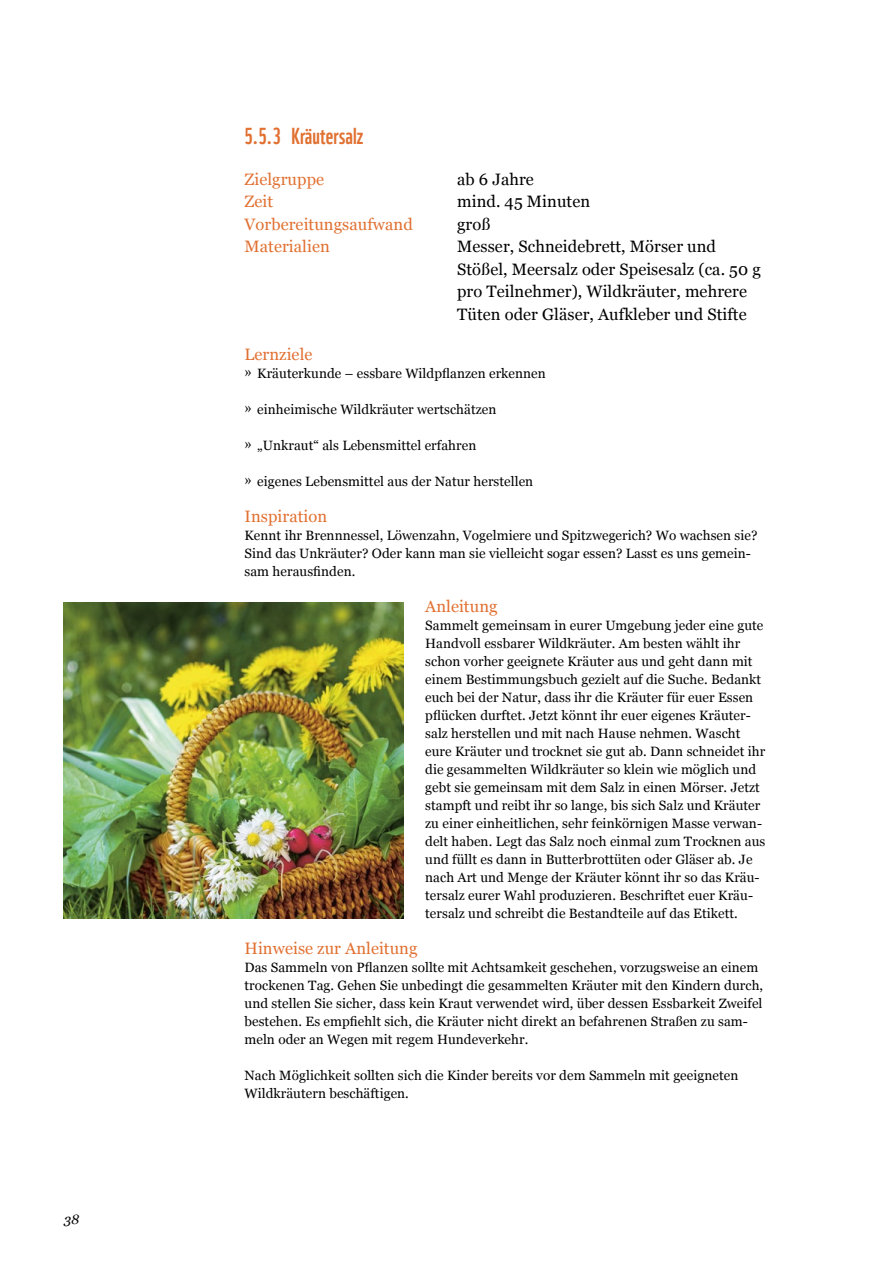
<style>
.page{position:relative;width:893px;height:1263px;background:#fff}
.page>*{position:absolute;margin:0;border:0;box-sizing:border-box;transform-origin:0 0}
.t1{font:22.5px "WWF";letter-spacing:.005em;color:#e17031}
.t2{font:16.5px/22.5px "Georgia";letter-spacing:.005em;color:#000}
.t3{font:16.5px "Georgia";letter-spacing:.005em;color:#e17031}
.t4{font:13.5px/18px "Georgia";letter-spacing:.005em;color:#000}
.t5{font:italic 13.5px "Georgia";color:#000}
.s1{font-family:"Adobe Garamond Pro";font-size:19.5px}
</style>
<div class="page">
<img style="left:64px;top:602px;width:340px;height:316px">
<p class="t5" style="left:64px;top:1210px;width:17px">38</p>
<h1 class="t1" style="left:244px;top:118px;width:120px">5.5.3 Kräutersalz</h1>
<p class="t3" style="left:244px;top:167px;width:81px">Zielgruppe</p>
<p class="t2" style="left:457px;top:167px;width:78px">ab 6 Jahre</p>
<p class="t3" style="left:244px;top:189px;width:30px">Zeit</p>
<p class="t2" style="left:457px;top:189px;width:135px">mind. 45 Minuten</p>
<p class="t3" style="left:244px;top:212px;width:170px">Vorbereitungsaufwand</p>
<p class="t2" style="left:457px;top:212px;width:35px">groß</p>
<p class="t3" style="left:244px;top:234px;width:87px">Materialien</p>
<p class="t2" style="left:457px;top:234px;width:305px">Messer, Schneidebrett, Mörser und Stößel, Meersalz oder Speisesalz (ca. 50 g pro Teilnehmer), Wildkräuter, mehrere Tüten oder Gläser, Aufkleber und Stifte</p>
<p class="t3" style="left:244px;top:342px;width:69px">Lernziele</p>
<p class="t4" style="left:244px;top:364px;width:303px"><span class="s1">»</span> Kräuterkunde – essbare Wildpflanzen erkennen</p>
<p class="t4" style="left:244px;top:400px;width:253px"><span class="s1">»</span> einheimische Wildkräuter wertschätzen</p>
<p class="t4" style="left:244px;top:436px;width:233px"><span class="s1">»</span> „Unkraut“ als Lebensmittel erfahren</p>
<p class="t4" style="left:244px;top:472px;width:290px"><span class="s1">»</span> eigenes Lebensmittel aus der Natur herstellen</p>
<p class="t3" style="left:244px;top:504px;width:84px">Inspiration</p>
<p class="t4" style="left:244px;top:526px;width:514px">Kennt ihr Brennnessel, Löwenzahn, Vogelmiere und Spitzwegerich? Wo wachsen sie?<br>Sind das Unkräuter? Oder kann man sie vielleicht sogar essen? Lasst es uns gemein&shy;sam herausfinden.</p>
<p class="t3" style="left:425px;top:594px;width:74px">Anleitung</p>
<p class="t4" style="left:425px;top:616px;width:342px">Sammelt gemeinsam in eurer Umgebung jeder eine gute Handvoll essbarer Wildkräuter. Am besten wählt ihr schon vorher geeignete Kräuter aus und geht dann mit einem Bestimmungsbuch gezielt auf die Suche. Bedankt euch bei der Natur, dass ihr die Kräuter für euer Essen pflücken durftet. Jetzt könnt ihr euer eigenes Kräuter&shy;salz herstellen und mit nach Hause nehmen. Wascht eure Kräuter und trocknet sie gut ab. Dann schneidet ihr die gesammelten Wildkräuter so klein wie möglich und gebt sie gemeinsam mit dem Salz in einen Mörser. Jetzt stampft und reibt ihr so lange, bis sich Salz und Kräuter zu einer einheitlichen, sehr feinkörnigen Masse verwan&shy;delt haben. Legt das Salz noch einmal zum Trocknen aus und füllt es dann in Butterbrottüten oder Gläser ab. Je nach Art und Menge der Kräuter könnt ihr so das Kräu&shy;tersalz eurer Wahl produzieren. Beschriftet euer Kräu&shy;tersalz und schreibt die Bestandteile auf das Etikett.</p>
<p class="t3" style="left:244px;top:936px;width:175px">Hinweise zur Anleitung</p>
<p class="t4" style="left:244px;top:958px;width:520px">Das Sammeln von Pflanzen sollte mit Achtsamkeit geschehen, vorzugsweise an einem trockenen Tag. Gehen Sie unbedingt die gesammelten Kräuter mit den Kindern durch, und stellen Sie sicher, dass kein Kraut verwendet wird, über dessen Essbarkeit Zweifel bestehen. Es empfiehlt sich, die Kräuter nicht direkt an befahrenen Straßen zu sam&shy;meln oder an Wegen mit regem Hundeverkehr.</p>
<p class="t4" style="left:244px;top:1066px;width:495px">Nach Möglichkeit sollten sich die Kinder bereits vor dem Sammeln mit geeigneten<br>Wildkräutern beschäftigen.</p>
</div>
